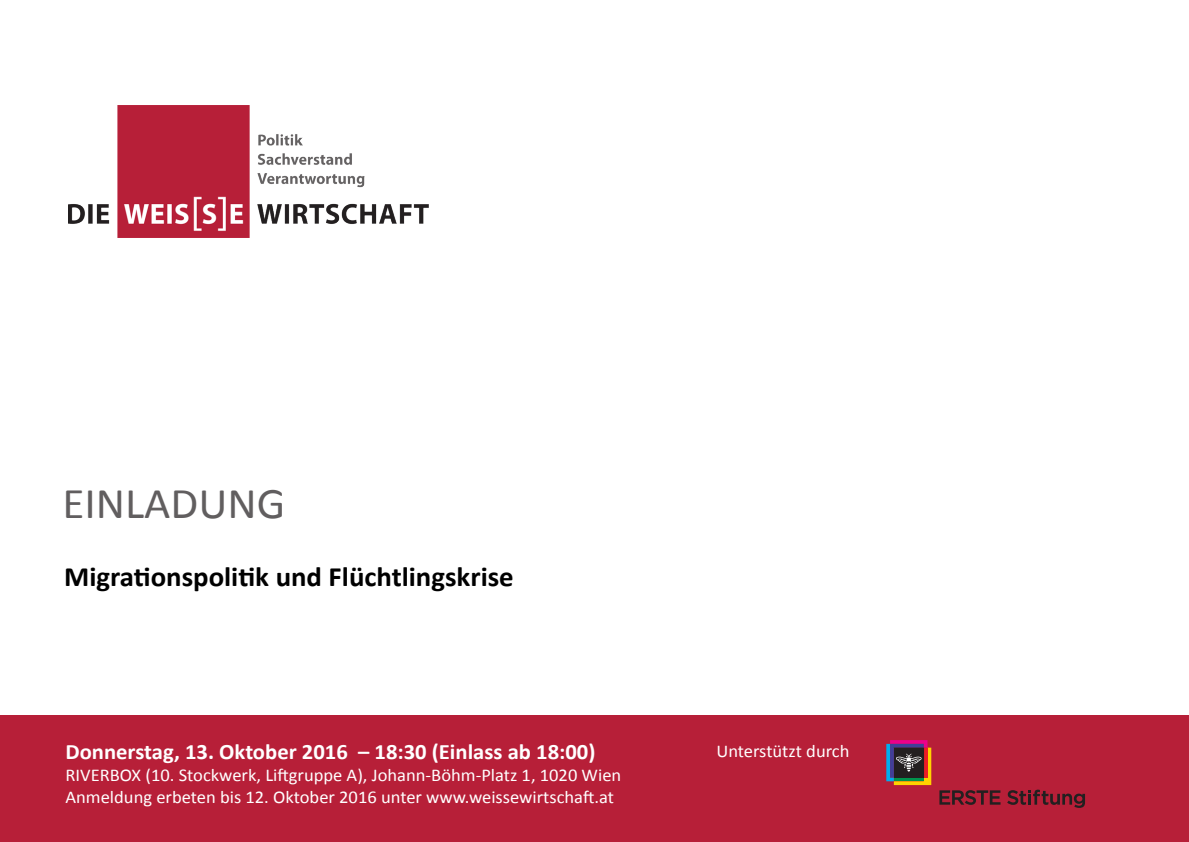
<style>
.page{position:relative;width:1189px;height:842px;background:#fff}
.page>*{position:absolute;margin:0;border:0;box-sizing:border-box;transform-origin:0 0}
.t1{font:44px "Calibri";color:#615e5f}
.t2{font:700 28px "Calibri";color:#000}
.t3{font:700 22px "Calibri";color:#fff}
.t4{font:18px/21.6px "Calibri";color:#fff}
</style>
<div class="page">
<div style="left:0;top:715px;width:1189px;height:127px;background:#b71f38"></div>
<svg style="left:886px;top:740px;width:45px;height:45px;background:#6c5250"></svg>
<svg style="left:939px;top:790px;width:61px;height:15px"></svg>
<svg style="left:1007px;top:790px;width:78px;height:18px"></svg>
<img style="left:69px;top:106px;width:360px;height:131px">
<h1 class="t1" style="left:62px;top:476px;width:224px">EINLADUNG</h1>
<h2 class="t2" style="left:64px;top:559px;width:451px">Migrationspolitik und Flüchtlingskrise</h2>
<p class="t3" style="left:65px;top:738px;width:531px">Donnerstag, 13. Oktober 2016 – 18:30 (Einlass ab 18:00)</p>
<p class="t4" style="left:716px;top:740px;width:135px">Unterstützt durch</p>
<p class="t4" style="left:65px;top:764px;width:557px">RIVERBOX (10. Stockwerk, Liftgruppe A), Johann-Böhm-Platz 1, 1020 Wien<br>Anmeldung erbeten bis 12. Oktober 2016 unter www.weissewirtschaft.at</p>
</div>
